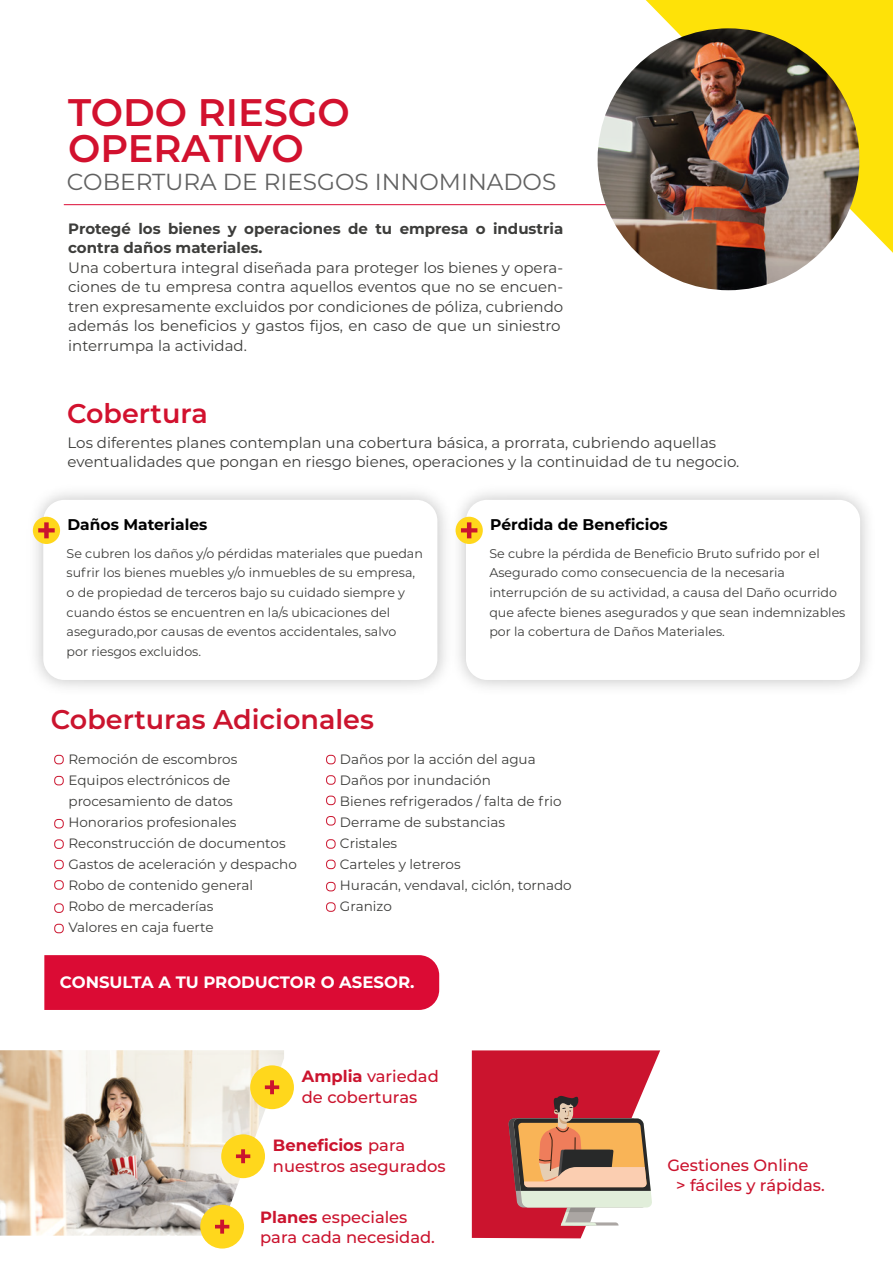
<style>
.page{position:relative;width:893px;height:1263px;background:#fff}
.page>*{position:absolute;margin:0;border:0;box-sizing:border-box;transform-origin:0 0}
.t1{font:600 38.4px/36px "Montserrat";color:#d2112e}
.t2{font:600 27px "Montserrat";color:#cb142e}
.t3{font:600 27px "Montserrat";color:#d2112e}
.t4{font:23.1px "Montserrat";color:#616161}
.t5{font:700 16.5px "Montserrat";color:#fff}
.t6{font:500 16.35px/20.4px "Montserrat";color:#cb142e}
.t7{font:700 15.45px "Montserrat";color:#010101}
.t8{font:15px/19.5px "Montserrat";color:#3d3d3b}
.t9{font:700 15px/19.5px "Montserrat";color:#3d3d3b}
.t10{font:13.5px/21px "Montserrat";color:#3d3d3b}
.t11{font:12.6px/19.6px "Montserrat";color:#3d3d3b}
.s1{font-weight:700}
</style>
<div class="page">
<hr style="left:64px;top:204px;width:572px;height:1px;background:#db0b34">
<svg style="left:646px;top:0;width:247px;height:253px;background:#fde526"></svg>
<img style="left:598px;top:28px;width:261px;height:262px;border-radius:131px">
<img style="left:32px;top:492px;width:411px;height:195px">
<div style="left:43px;top:500px;width:394px;height:180px;background:#fff;border-radius:21px"></div>
<div style="left:33px;top:517px;width:27px;height:27px;background:#ffd71c;border-radius:50%"></div>
<svg style="left:38px;top:522px;width:17px;height:16px"></svg>
<img style="left:443px;top:492px;width:425px;height:195px">
<div style="left:466px;top:500px;width:394px;height:180px;background:#fff;border-radius:21px"></div>
<div style="left:456px;top:517px;width:27px;height:27px;background:#ffd71c;border-radius:50%"></div>
<svg style="left:461px;top:522px;width:16px;height:16px"></svg>
<div style="left:54px;top:755px;width:10px;height:9px;border:1px solid #cb142e;border-radius:3px"></div>
<div style="left:54px;top:776px;width:10px;height:9px;border:1px solid #cb142e;border-radius:3px"></div>
<div style="left:54px;top:819px;width:10px;height:9px;border:1px solid #cb142e;border-radius:3px"></div>
<div style="left:54px;top:839px;width:10px;height:10px;border:1px solid #cb142e;border-radius:3px"></div>
<div style="left:54px;top:860px;width:10px;height:9px;border:1px solid #cb142e;border-radius:3px"></div>
<div style="left:54px;top:880px;width:10px;height:9px;border:1px solid #cb142e;border-radius:3px"></div>
<div style="left:54px;top:903px;width:10px;height:10px;border:1px solid #cb142e;border-radius:3px"></div>
<div style="left:54px;top:924px;width:10px;height:9px;border:1px solid #cb142e;border-radius:3px"></div>
<div style="left:326px;top:755px;width:9px;height:9px;border:1px solid #cb142e;border-radius:3px"></div>
<div style="left:326px;top:775px;width:9px;height:10px;border:1px solid #cb142e;border-radius:3px"></div>
<div style="left:326px;top:796px;width:9px;height:9px;border:1px solid #cb142e;border-radius:3px"></div>
<div style="left:326px;top:816px;width:9px;height:9px;border:1px solid #cb142e;border-radius:3px"></div>
<div style="left:326px;top:839px;width:9px;height:10px;border:1px solid #cb142e;border-radius:3px"></div>
<div style="left:326px;top:860px;width:9px;height:9px;border:1px solid #cb142e;border-radius:3px"></div>
<div style="left:326px;top:882px;width:9px;height:9px;border:1px solid #cb142e;border-radius:3px"></div>
<div style="left:326px;top:902px;width:9px;height:10px;border:1px solid #cb142e;border-radius:3px"></div>
<div style="left:44px;top:955px;width:395px;height:55px;background:#db0b34"></div>
<svg style="left:472px;top:1050px;width:188px;height:188px;background:#cc6160"></svg>
<img style="left:0;top:1050px;width:284px;height:185px">
<div style="left:221px;top:1134px;width:44px;height:44px;background:#ffd71c;border-radius:50%"></div>
<svg style="left:236px;top:1149px;width:14px;height:14px"></svg>
<div style="left:200px;top:1205px;width:44px;height:43px;background:#ffd71c;border-radius:50%"></div>
<svg style="left:215px;top:1220px;width:14px;height:13px"></svg>
<div style="left:250px;top:1065px;width:44px;height:44px;background:#ffd71c;border-radius:50%"></div>
<svg style="left:265px;top:1080px;width:14px;height:14px"></svg>
<h1 class="t1" style="left:68px;top:94px;width:283px">TODO RIESGO<br>OPERATIVO</h1>
<h3 class="t4" style="left:67px;top:166px;width:491px">COBERTURA DE RIESGOS INNOMINADOS</h3>
<p class="t9" style="left:68px;top:218px;width:497px">Protegé los bienes y operaciones de tu empresa o industria contra daños materiales.</p>
<p class="t8" style="left:68px;top:257px;width:497px">Una cobertura integral diseñada para proteger los bienes y opera&shy;ciones de tu empresa contra aquellos eventos que no se encuen&shy;tren expresamente excluidos por condiciones de póliza, cubriendo además los beneficios y gastos fijos, en caso de que un siniestro interrumpa la actividad.</p>
<h2 class="t3" style="left:67px;top:395px;width:142px">Cobertura</h2>
<p class="t8" style="left:68px;top:432px;width:673px">Los diferentes planes contemplan una cobertura básica, a prorrata, cubriendo aquellas eventualidades que pongan en riesgo bienes, operaciones y la continuidad de tu negocio.</p>
<p class="t7" style="left:67px;top:514px;width:141px">Daños Materiales</p>
<p class="t11" style="left:67px;top:543px;width:358px">Se cubren los daños y/o pérdidas materiales que puedan sufrir los bienes muebles y/o inmuebles de su empresa, o de propiedad de terceros bajo su cuidado siempre y cuando éstos se encuentren en la/s ubicaciones del asegurado,por causas de eventos accidentales, salvo<br>por riesgos excluidos.</p>
<p class="t7" style="left:490px;top:514px;width:179px">Pérdida de Beneficios</p>
<p class="t11" style="left:489px;top:543px;width:358px">Se cubre la pérdida de Beneficio Bruto sufrido por el Asegurado como consecuencia de la necesaria interrupción de su actividad, a causa del Daño ocurrido que afecte bienes asegurados y que sean indemnizables por la cobertura de Daños Materiales.</p>
<h2 class="t2" style="left:51px;top:702px;width:325px">Coberturas Adicionales</h2>
<p class="t10" style="left:68px;top:748px;width:230px">Remoción de escombros<br>Equipos electrónicos de procesamiento de datos<br>Honorarios profesionales<br>Reconstrucción de documentos<br>Gastos de aceleración y despacho<br>Robo de contenido general<br>Robo de mercaderías<br>Valores en caja fuerte</p>
<p class="t10" style="left:340px;top:748px;width:233px">Daños por la acción del agua<br>Daños por inundación<br>Bienes refrigerados / falta de frio<br>Derrame de substancias<br>Cristales<br>Carteles y letreros<br>Huracán, vendaval, ciclón, tornado<br>Granizo</p>
<h3 class="t5" style="left:60px;top:971px;width:356px">CONSULTA A TU PRODUCTOR O ASESOR.</h3>
<p class="t6" style="left:302px;top:1066px;width:138px"><span class="s1">Amplia</span> variedad de coberturas</p>
<p class="t6" style="left:273px;top:1135px;width:174px"><span class="s1">Beneficios</span> para nuestros asegurados</p>
<p class="t6" style="left:260px;top:1206px;width:176px"><span class="s1">Planes</span> especiales para cada necesidad.</p>
<p class="t6" style="left:676px;top:1154px;width:150px;text-indent:-9px">Gestiones Online<br>&gt; fáciles y rápidas.</p>
</div>
